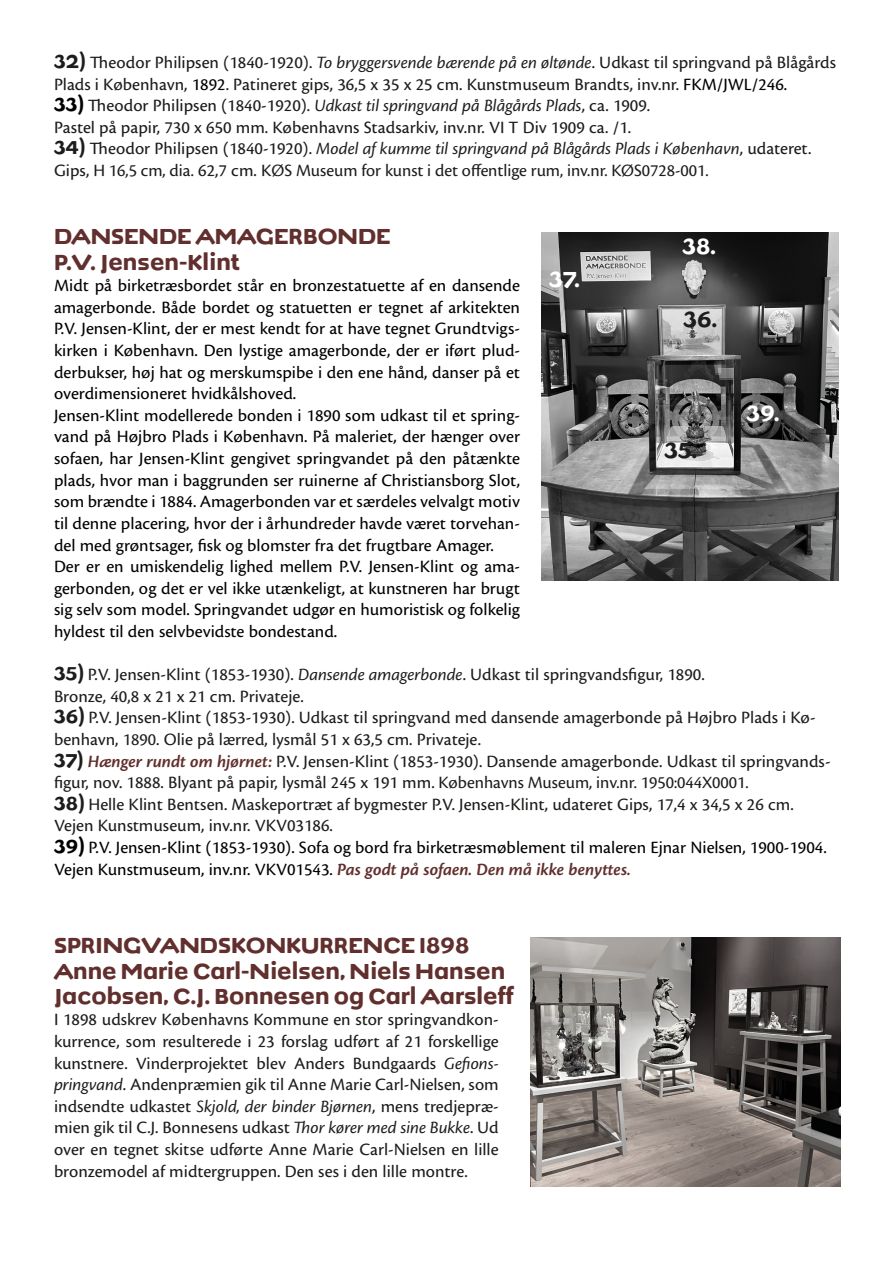
<style>
.page{position:relative;width:893px;height:1263px;background:#fff}
.page>*{position:absolute;margin:0;border:0;box-sizing:border-box;transform-origin:0 0}
.t1{font:700 21px/25.2px "Engelhardt BETAV.2";color:#612f2d}
.t2{font:700 21px "Engelhardt BETAV.2";color:#fff}
.t3{font:700 21px "Engelhardt BETAV.2";color:#1d1d1b}
.t4{font:18px/21.6px "Cronos Pro Capt";color:#1d1d1b}
.t5{font:18px/21.6px "Cronos Pro Capt";color:#020203}
.t6{font:18px/21.6px "Cronos Pro";color:#1d1d1b}
.t7{font:italic 600 18px "Cronos Pro";color:#612f2d}
.s1{font-family:"Engelhardt BETAV.2";font-weight:700}
.s2{font-family:"Cronos Pro";font-style:italic}
.s3{color:#020203}
.s4{font-family:"Engelhardt BETAV.2";font-weight:700;color:#020203}
.s5{font-family:"Cronos Pro Capt"}
.s6{font-style:italic}
.s7{font-family:"Cronos Pro"}
.s8{font-family:"Cronos Pro";font-weight:600;font-style:italic;color:#612f2d}
.s9{font-family:"Cronos Pro Capt";font-weight:400;font-style:normal;color:#020203}
</style>
<div class="page">
<img style="left:542px;top:232px;width:297px;height:349px">
<img style="left:530px;top:938px;width:311px;height:248px">
<p class="t4" style="left:54px;top:52px;width:783px"><span class="s1">32)</span> Theodor Philipsen (1840-1920). <span class="s2">To bryggersvende bærende på en øltønde</span>. Udkast til springvand på Blågårds<br>Plads i København, <span class="s3">1892</span>. Patineret gips, 36,5 x 35 x 25 cm. Kunstmuseum Brandts, inv.nr. <span class="s3">FKM/JWL/246.</span></p>
<p class="t4" style="left:54px;top:95px;width:598px"><span class="s4">33)</span> Theodor Philipsen (1840-1920). <span class="s2">Udkast til springvand på Blågårds Plads</span>, ca. 1909.<br>Pastel på papir, 730 x 650 mm. Københavns Stadsarkiv, inv.nr. VI T Div 1909 ca. /1.</p>
<p class="t6" style="left:54px;top:138px;width:759px"><span class="s1">34)</span> <span class="s5">Theodor Philipsen (1840-1920).</span> <span class="s6">Model af kumme til springvand på Blågårds Plads i København</span><span class="s5">, udateret.<br>Gips,</span> H 16,5 cm, dia. <span class="s5">62,7 cm. K</span>ØS Museum for kunst i det offentlige rum, inv.nr. KØS0728-001.</p>
<p class="t1" style="left:54px;top:224px;width:338px">DANSENDE AMAGERBONDE<br>P.V. Jensen-Klint</p>
<p class="t5" style="left:54px;top:275px;width:468px">Midt på birketræsbordet står en bronzestatuette af en dansende amagerbonde. Både bordet og statuetten er tegnet af arkitekten P.V. Jensen-Klint, der er mest kendt for at have tegnet Grundtvigs&shy;kirken i København. Den lystige amagerbonde, der er iført plud&shy;derbukser, høj hat og merskumspibe i den ene hånd, danser på et overdimensioneret hvidkålshoved.<br>Jensen-Klint modellerede bonden i 1890 som udkast til et spring&shy;vand på Højbro Plads i København. På maleriet, der hænger over sofaen, har Jensen-Klint gengivet springvandet på den påtænkte plads, hvor man i baggrunden ser ruinerne af Christiansborg Slot, som brændte i 1884. Amagerbonden var et særdeles velvalgt motiv til denne placering, hvor der i århundreder havde været torvehan&shy;del med grøntsager, fisk og blomster fra det frugtbare Amager.<br>Der er en umiskendelig lighed mellem P.V. Jensen-Klint og ama&shy;gerbonden, og det er vel ikke utænkeligt, at kunstneren har brugt sig selv som model. Springvandet udgør en humoristisk og folkelig hyldest til den selvbevidste bondestand.</p>
<p class="t4" style="left:54px;top:664px;width:652px"><span class="s1">35)</span> P.V. Jensen-Klint (1853-1930). <span class="s2">Dansende amagerbonde</span>. Udkast til springvandsfigur, 1890.<br>Bronze, 40,8 x 21 x 21 cm. Privateje.</p>
<p class="t4" style="left:54px;top:707px;width:763px"><span class="s1">36)</span> P.V. Jensen-Klint (1853-1930). Udkast til springvand med dansende amagerbonde på Højbro Plads i Kø&shy;benhavn, <span class="s7">1890</span>. Olie på lærred, lysmål 51 x 63,5 cm. Privateje.</p>
<p class="t4" style="left:54px;top:750px;width:778px"><span class="s1">37)</span> <span class="s8">Hænger rundt om hjørnet:</span> P.V. Jensen-Klint (1853-1930). Dansende amagerbonde. Udkast til springvands&shy;figur, nov. 1888. Blyant på papir, lysmål 245 x 191 mm. <span class="s7">Københavns Museum, inv.nr. 1950:044X0001.</span></p>
<p class="t4" style="left:54px;top:793px;width:741px"><span class="s1">38)</span> Helle Klint Bentsen. Maskeportræt af bygmester P.V. Jensen-Klint, udateret Gips, 17,4 x 34,5 x 26 cm.<br>Vejen Kunstmuseum, inv.nr. VKV03186.</p>
<p class="t5" style="left:54px;top:837px;width:774px"><span class="s1">39)</span> P.V. Jensen-Klint (1853-1930). Sofa og bord fra birketræsmøblement til maleren Ejnar Nielsen, 1900-1904.</p>
<p class="t7" style="left:54px;top:859px;width:578px"><span class="s9">Vejen Kunstmuseum, inv.nr. VKV01543.</span> Pas godt på sofaen. Den må ikke benyttes.</p>
<p class="t2" style="left:682px;top:231px;width:35px">38.</p>
<p class="t2" style="left:549px;top:264px;width:32px">37.</p>
<p class="t3" style="left:683px;top:304px;width:35px">36.</p>
<p class="t2" style="left:747px;top:398px;width:35px">39.</p>
<p class="t3" style="left:664px;top:435px;width:34px">35.</p>
<p class="t1" style="left:54px;top:932px;width:461px">SPRINGVANDSKONKURRENCE 1898<br>Anne Marie Carl-Nielsen, Niels Hansen<br>Jacobsen, C.J. Bonnesen og Carl Aarsleff</p>
<p class="t4" style="left:54px;top:1009px;width:446px;text-align:justify">I 1898 udskrev Københavns Kommune en stor springvandkon&shy;kurrence, som resulterede i 23 forslag udført af 21 forskellige kunstnere. Vinderprojektet blev Anders Bundgaards <span class="s2">Gefions&shy;pringvand</span>. Andenpræmien gik til Anne Marie Carl-Nielsen, som indsendte udkastet <span class="s2">Skjold, der binder Bjørnen</span>, mens tredjepræ&shy;mien gik til C.J. Bonnesens udkast <span class="s2">Thor kører med sine Bukke</span>. Ud over en tegnet skitse udførte Anne Marie Carl-Nielsen en lille bronzemodel af midtergruppen. Den ses i den lille montre.</p>
</div>
